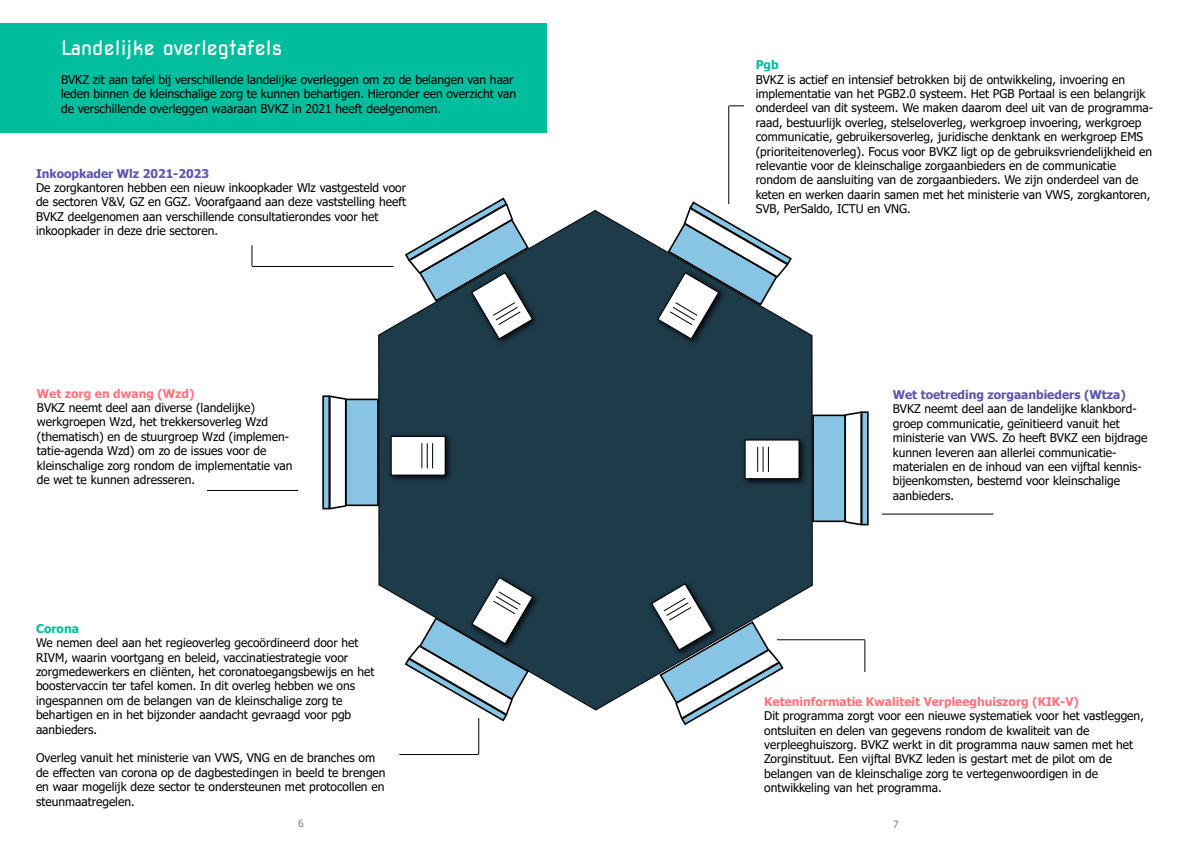
<style>
.page{position:relative;width:1191px;height:842px;background:#fff}
.page>*{position:absolute;margin:0;border:0;box-sizing:border-box;transform-origin:0 0}
.t1{font:20px "Nova Square";color:#fff}
.t2{font:12px/14.4px "Tahoma";color:#000}
.t3{font:700 12px "Tahoma";color:#ff747d}
.t4{font:700 12px "Tahoma";color:#5b55ad}
.t5{font:700 12px "Tahoma";color:#00bd9d}
.t6{font:10px "Tahoma";color:#808080}
</style>
<div class="page">
<div style="left:0;top:23px;width:547px;height:110px;background:#00bd9d"></div>
<svg style="left:378px;top:210px;width:435px;height:501px;background:#36505d"></svg>
<div style="left:813px;top:415px;width:32px;height:106px;background:#88c5e4"></div>
<div style="left:812px;top:415px;width:34px;height:107px;border:2px solid #000"></div>
<hr style="left:860px;top:416px;width:2px;height:109px;background:#000">
<svg style="left:843px;top:520px;width:20px;height:6px"></svg>
<svg style="left:844px;top:411px;width:17px;height:6px"></svg>
<hr style="left:844px;top:415px;width:2px;height:106px;background:#000">
<div style="left:861px;top:412px;width:7px;height:113px;background:#88c5e4"></div>
<div style="left:861px;top:411px;width:7px;height:114px;border:2px solid #000"></div>
<div style="left:346px;top:399px;width:32px;height:106px;background:#88c5e4"></div>
<div style="left:345px;top:399px;width:34px;height:107px;border:2px solid #000"></div>
<svg style="left:328px;top:504px;width:20px;height:6px"></svg>
<svg style="left:330px;top:395px;width:17px;height:6px"></svg>
<hr style="left:345px;top:399px;width:1px;height:106px;background:#000">
<div style="left:323px;top:396px;width:6px;height:113px;background:#88c5e4"></div>
<div style="left:322px;top:395px;width:8px;height:114px;border:2px solid #000"></div>
<hr style="left:252px;top:266px;width:141px;height:1px;background:#000">
<svg style="left:251px;top:245px;width:1px;height:21px"></svg>
<hr style="left:207px;top:490px;width:91px;height:1px;background:#000">
<hr style="left:399px;top:754px;width:79px;height:1px;background:#000">
<hr style="left:478px;top:718px;width:1px;height:37px;background:#000">
<hr style="left:728px;top:106px;width:1px;height:98px;background:#000">
<svg style="left:729px;top:105px;width:15px;height:1px"></svg>
<hr style="left:777px;top:639px;width:88px;height:1px;background:#000">
<hr style="left:864px;top:640px;width:1px;height:32px;background:#000">
<hr style="left:882px;top:514px;width:111px;height:1px;background:#000">
<div style="left:654px;top:269px;width:72px;height:78px;background:#1e3b4a"></div>
<svg style="left:656px;top:200px;width:137px;height:140px"></svg>
<div style="left:648px;top:580px;width:72px;height:78px;background:#1e3b4a"></div>
<svg style="left:650px;top:583px;width:134px;height:143px"></svg>
<div style="left:468px;top:269px;width:72px;height:78px;background:#1e3b4a"></div>
<svg style="left:404px;top:197px;width:130px;height:143px"></svg>
<div style="left:387px;top:433px;width:66px;height:50px;background:#000;opacity:.88"></div>
<div style="left:391px;top:436px;width:54px;height:39px;background:#fff"></div>
<div style="left:391px;top:436px;width:54px;height:40px;border:1px solid #000"></div>
<svg style="left:421px;top:443px;width:12px;height:25px"></svg>
<div style="left:468px;top:574px;width:72px;height:78px;background:#1e3b4a"></div>
<svg style="left:403px;top:576px;width:131px;height:146px"></svg>
<div style="left:741px;top:436px;width:66px;height:50px;background:#000;opacity:.88"></div>
<div style="left:745px;top:440px;width:54px;height:39px;background:#fff"></div>
<div style="left:744px;top:439px;width:55px;height:40px;border:1px solid #000"></div>
<svg style="left:757px;top:447px;width:12px;height:25px"></svg>
<h1 class="t1" style="left:61px;top:36px;width:223px">Landelijke overlegtafels</h1>
<p class="t2" style="left:61px;top:73px;width:457px">BVKZ zit aan tafel bij verschillende landelijke overleggen om zo de belangen van haar leden binnen de kleinschalige zorg te kunnen behartigen. Hieronder een overzicht van de verschillende overleggen waaraan BVKZ in 2021 heeft deelgenomen.</p>
<p class="t4" style="left:36px;top:165px;width:175px">Inkoopkader Wlz 2021-2023</p>
<p class="t2" style="left:36px;top:181px;width:372px">De zorgkantoren hebben een nieuw inkoopkader Wlz vastgesteld voor de sectoren V&amp;V, GZ en GGZ. Voorafgaand aan deze vaststelling heeft BVKZ deelgenomen aan verschillende consultatierondes voor het inkoopkader in deze drie sectoren.</p>
<p class="t3" style="left:37px;top:385px;width:159px">Wet zorg en dwang (Wzd)</p>
<p class="t2" style="left:37px;top:401px;width:257px">BVKZ neemt deel aan diverse (landelijke) werkgroepen Wzd, het trekkersoverleg Wzd (thematisch) en de stuurgroep Wzd (implemen&shy;tatie-agenda Wzd) om zo de issues voor de kleinschalige zorg rondom de implementatie van de wet te kunnen adresseren.</p>
<p class="t5" style="left:36px;top:620px;width:44px">Corona</p>
<p class="t2" style="left:36px;top:636px;width:340px">We nemen deel aan het regieoverleg gecoördineerd door het RIVM, waarin voortgang en beleid, vaccinatiestrategie voor zorgmedewerkers en cliënten, het coronatoegangsbewijs en het boostervaccin ter tafel komen. In dit overleg hebben we ons ingespannen om de belangen van de kleinschalige zorg te behartigen en in het bijzonder aandacht gevraagd voor pgb aanbieders.</p>
<p class="t2" style="left:36px;top:751px;width:351px">Overleg vanuit het ministerie van VWS, VNG en de branches om de effecten van corona op de dagbestedingen in beeld te brengen en waar mogelijk deze sector te ondersteunen met protocollen en steunmaatregelen.</p>
<p class="t5" style="left:755px;top:56px;width:25px">Pgb</p>
<p class="t2" style="left:755px;top:73px;width:399px">BVKZ is actief en intensief betrokken bij de ontwikkeling, invoering en implementatie van het PGB2.0 systeem. Het PGB Portaal is een belangrijk onderdeel van dit systeem. We maken daarom deel uit van de programma&shy;raad, bestuurlijk overleg, stelseloverleg, werkgroep invoering, werkgroep communicatie, gebruikersoverleg, juridische denktank en werkgroep EMS (prioriteitenoverleg). Focus voor BVKZ ligt op de gebruiksvriendelijkheid en relevantie voor de kleinschalige zorgaanbieders en de communicatie rondom de aansluiting van de zorgaanbieders. We zijn onderdeel van de keten en werken daarin samen met het ministerie van VWS, zorgkantoren, SVB, PerSaldo, ICTU en VNG.</p>
<p class="t4" style="left:892px;top:386px;width:234px">Wet toetreding zorgaanbieders (Wtza)</p>
<p class="t2" style="left:892px;top:402px;width:256px">BVKZ neemt deel aan de landelijke klankbord&shy;groep communicatie, geïnitieerd vanuit het ministerie van VWS. Zo heeft BVKZ een bijdrage kunnen leveren aan allerlei communicatie&shy;materialen en de inhoud van een vijftal kennis&shy;bijeenkomsten, bestemd voor kleinschalige aanbieders.</p>
<p class="t3" style="left:764px;top:693px;width:316px">Keteninformatie Kwaliteit Verpleeghuiszorg (KIK-V)</p>
<p class="t2" style="left:764px;top:709px;width:381px">Dit programma zorgt voor een nieuwe systematiek voor het vastleggen, ontsluiten en delen van gegevens rondom de kwaliteit van de verpleeghuiszorg. BVKZ werkt in dit programma nauw samen met het Zorginstituut. Een vijftal BVKZ leden is gestart met de pilot om de belangen van de kleinschalige zorg te vertegenwoordigen in de ontwikkeling van het programma.</p>
<p class="t6" style="left:298px;top:817px;width:7px">6</p>
<p class="t6" style="left:893px;top:817px;width:7px">7</p>
</div>
